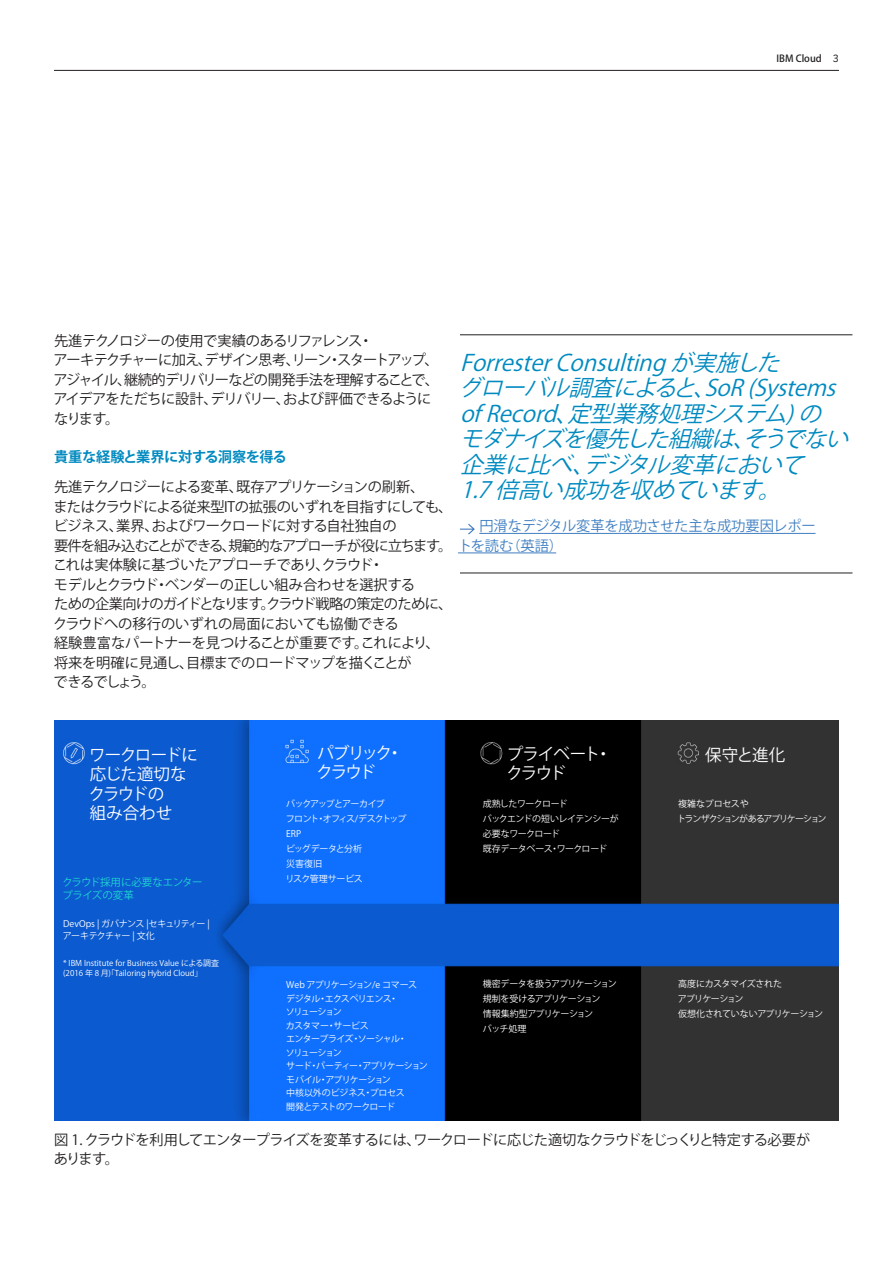
<style>
.page{position:relative;width:893px;height:1263px;background:#fff}
.page>*{position:absolute;margin:0;border:0;box-sizing:border-box;transform-origin:0 0}
.Callout2{font:italic 22.5px/25.5px "Koz Go Pr 6 N";color:#008ac0}
.Imagehead{font:16.5px/19.5px "Koz Go Pr 6 N";letter-spacing:-.03em;color:#fff}
.Imagehead-2{font:16.5px/19.5px "Koz Go Pr 6 N";letter-spacing:-.075em;color:#fff}
.Imagehead-3{font:16.5px/19.5px "Koz Go Pr 6 N";letter-spacing:-.13em;color:#fff}
.body{font:14.25px/19.5px "Koz Go Pr 6 N";letter-spacing:-.05em;color:#231f20}
.body-2{font:14.25px/19.5px "Koz Go Pr 6 N";letter-spacing:-.07em;color:#231f20}
.t1{font:14.25px "Koz Go Pr 6 N";color:#3f7fc2}
.Subhead2{font:700 14.25px "Koz Go Pr 6 N";letter-spacing:-.025em;color:#008ac0}
.Imagesubhead{font:10.5px/12.6px "Koz Go Pr 6 N";letter-spacing:-.02em;color:#20d5d0}
.t2{font:500 9.75px "Koz Go Pr 6 N";color:#231f20}
.Imagenospace{font:9px/15px "Koz Go Pr 6 N";letter-spacing:-.06em;color:#fff}
.Image{font:9px/12px "Koz Go Pr 6 N";letter-spacing:-.06em;color:#fff}
.Imagenospace-2{font:9px "Koz Go Pr 6 N";letter-spacing:-.08em;color:#fff}
.Imagenospace-3{font:9px/15px "Koz Go Pr 6 N";letter-spacing:-.11em;color:#fff}
.Imagenospace-4{font:9px/13.5px "Koz Go Pr 6 N";letter-spacing:-.085em;color:#fff}
.Imagenospace-5{font:9px "Koz Go Pr 6 N";letter-spacing:-.09em;color:#fff}
.Imagenospace-6{font:9px "Koz Go Pr 6 N";letter-spacing:-.14em;color:#fff}
.Imagenospace-7{font:9px "Koz Go Pr 6 N";letter-spacing:-.02em;color:#fff}
.Imagenospace-8{font:9px "Koz Go Pr 6 N";letter-spacing:-.1em;color:#fff}
.Imagenospace-9{font:9px "Koz Go Pr 6 N";letter-spacing:-.04em;color:#fff}
.Imagenote{font:7.95px/10.5px "Koz Go Pr 6 N";color:#fff}
.s1{font-family:"IBM Plex Sans";font-weight:400;font-size:10.5px}
.s2{color:#3f7fc2}
</style>
<div class="page">
<hr style="left:54px;top:70px;width:785px;height:1px;background:#231f20">
<svg style="left:460px;top:524px;width:15px;height:10px"></svg>
<img style="left:54px;top:721px;width:785px;height:399px">
<hr style="left:460px;top:334px;width:392px;height:1px;background:#231f20">
<hr style="left:460px;top:573px;width:392px;height:1px;background:#231f20">
<hr style="left:479px;top:533px;width:336px;height:1px;background:#3f7fc2">
<hr style="left:458px;top:552px;width:98px;height:1px;background:#3f7fc2">
<p class="t2" style="left:776px;top:53px;width:64px">IBM Cloud <span class="s1">3</span></p>
<p class="body-2" style="left:53px;top:331px;width:387px">先進テクノロジーの使用で実績のあるリファレンス・<br>アーキテクチャーに加え、デザイン思考、リーン・スタートアップ、アジャイル、継続的デリバリーなどの開発手法を理解することで、アイデアをただちに設計、デリバリー、および評価できるようになります。</p>
<p class="Subhead2" style="left:54px;top:448px;width:234px">貴重な経験と業界に対する洞察を得る</p>
<p class="body" style="left:53px;top:477px;width:511px">先進テクノロジーによる変革、既存アプリケーションの刷新、<br>またはクラウドによる従来型ITの拡張のいずれを目指すにしても、<br>ビジネス、業界、およびワークロードに対する自社独自の<br>要件を組み込むことができる、規範的なアプローチが役に立ちます。<span class="s2">トを読む（英語）</span>これは実体験に基づいたアプローチであり、クラウド・<br>モデルとクラウド・ベンダーの正しい組み合わせを選択する<br>ための企業向けのガイドとなります。クラウド戦略の策定のために、<br>クラウドへの移行のいずれの局面においても協働できる<br>経験豊富なパートナーを見つけることが重要です。これにより、<br>将来を明確に見通し、目標までのロードマップを描くことが<br>できるでしょう。</p>
<p class="Callout2" style="left:458px;top:350px;width:402px">ForresterConsultingが実施した<br>グローバル調査によると、SoR(Systems ofRecord、定型業務処理システム)のモダナイズを優先した組織は、そうでない企業に比べ、デジタル変革において<br>1.7倍高い成功を収めています。</p>
<p class="t1" style="left:479px;top:518px;width:338px">円滑なデジタル変革を成功させた主な成功要因レポー</p>
<p class="Imagehead" style="left:89px;top:745px;width:111px">ワークロードに応じた適切なクラウドの<br>組み合わせ</p>
<p class="Imagesubhead" style="left:62px;top:876px;width:142px">クラウド採用に必要なエンタープライズの変革</p>
<p class="Image" style="left:63px;top:918px;width:148px">DevOps | ガバナンス |セキュリティー |アーキテクチャー | 文化</p>
<p class="Imagenote" style="left:63px;top:958px;width:157px">* IBM Institute for Business Value による調査(2016 年 8 月)「Tailoring Hybrid Cloud」</p>
<p class="Imagehead-3" style="left:316px;top:743px;width:88px">パブリック・クラウド</p>
<p class="Imagenospace-8" style="left:286px;top:798px;width:100px">バックアップとアーカイブ</p>
<p class="Imagenospace-6" style="left:286px;top:813px;width:122px">フロント・オフィス/デスクトップ</p>
<p class="Imagenospace" style="left:286px;top:826px;width:17px">ERP</p>
<p class="Imagenospace" style="left:286px;top:841px;width:78px">ビッグデータと分析</p>
<p class="Imagenospace" style="left:286px;top:856px;width:37px">災害復旧</p>
<p class="Imagenospace-9" style="left:285px;top:873px;width:79px">リスク管理サービス</p>
<p class="Imagenospace" style="left:286px;top:978px;width:132px">Web アプリケーション/e コマース</p>
<p class="Imagenospace-4" style="left:286px;top:992px;width:114px">デジタル・エクスペリエンス・ソリューション</p>
<p class="Imagenospace" style="left:286px;top:1018px;width:84px">カスタマー・サービス</p>
<p class="Imagenospace" style="left:286px;top:1032px;width:123px;line-height:13.5px">エンタープライズ・ソーシャル・ソリューション</p>
<p class="Imagenospace-5" style="left:286px;top:1061px;width:143px">サード・パーティー・アプリケーション</p>
<p class="Imagenospace-2" style="left:286px;top:1074px;width:106px">モバイル・アプリケーション</p>
<p class="Imagenospace-7" style="left:286px;top:1088px;width:120px">中核以外のビジネス・プロセス</p>
<p class="Imagenospace" style="left:286px;top:1099px;width:110px">開発とテストのワークロード</p>
<p class="Imagehead-2" style="left:506px;top:744px;width:107px">プライベート・クラウド</p>
<p class="Imagenospace" style="left:483px;top:796px;width:86px">成熟したワークロード</p>
<p class="Imagenospace" style="left:483px;top:811px;width:138px">バックエンドの短いレイテンシーが必要なワークロード</p>
<p class="Imagenospace" style="left:483px;top:841px;width:126px">既存データベース・ワークロード</p>
<p class="Imagenospace" style="left:483px;top:977px;width:136px">機密データを扱うアプリケーション</p>
<p class="Imagenospace-2" style="left:483px;top:994px;width:119px">規制を受けるアプリケーション</p>
<p class="Imagenospace" style="left:483px;top:1007px;width:112px">情報集約型アプリケーション</p>
<p class="Imagenospace" style="left:483px;top:1022px;width:45px">バッチ処理</p>
<p class="Imagehead-2" style="left:705px;top:745px;width:81px">保守と進化</p>
<p class="Imagenospace-3" style="left:677px;top:796px;width:151px">複雑なプロセスや<br>トランザクションがあるアプリケーション</p>
<p class="Imagenospace" style="left:678px;top:977px;width:106px">高度にカスタマイズされたアプリケーション</p>
<p class="Imagenospace" style="left:678px;top:1007px;width:146px">仮想化されていないアプリケーション</p>
<p class="body" style="left:54px;top:1130px;width:758px">図 1. クラウドを利用してエンタープライズを変革するには、ワークロードに応じた適切なクラウドをじっくりと特定する必要があります。</p>
</div>
